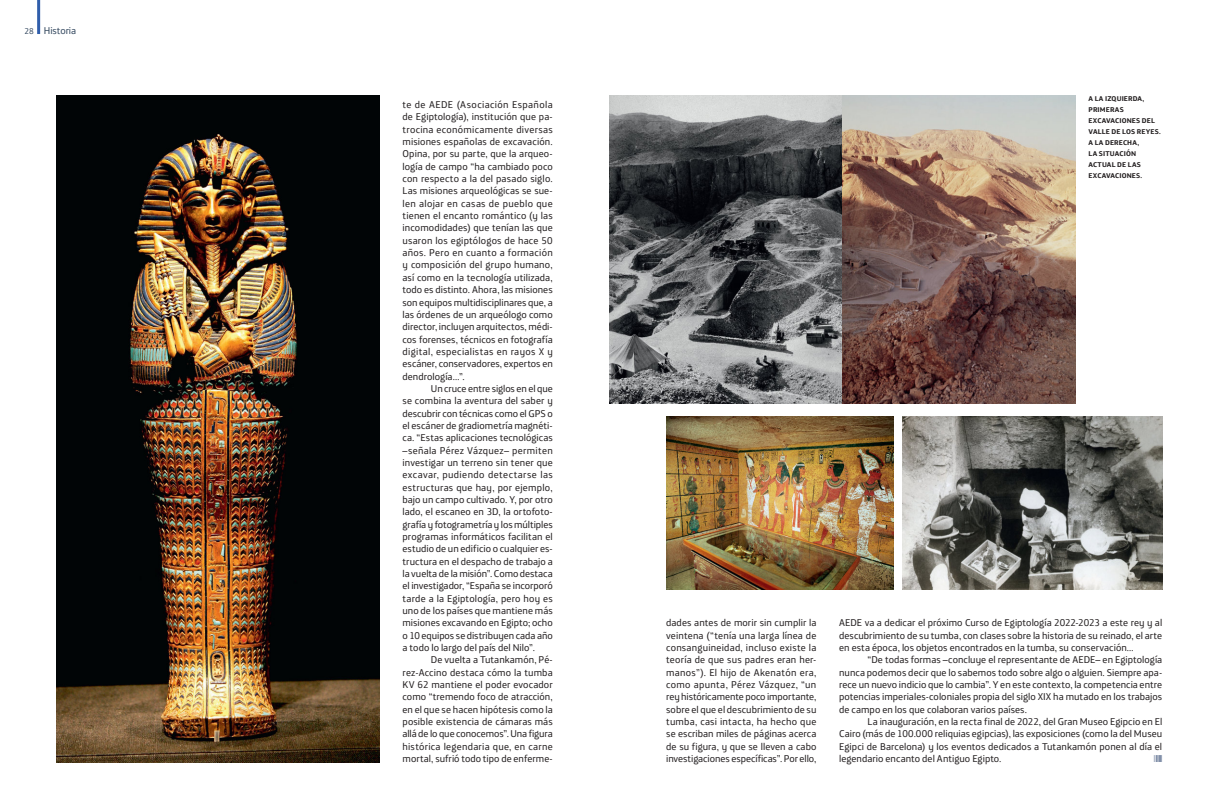
<style>
.page{position:relative;width:1219px;height:808px;background:#fff}
.page>*{position:absolute;margin:0;border:0;box-sizing:border-box;transform-origin:0 0}
.t1{font:10px/12.3px "Telefonica Text";color:#231f20;text-align:justify}
.t2{font:10px "Telefonica Text";letter-spacing:-.01em;color:#33485f}
.t3{font:10px "Zapf Dingbats Std";color:#8290a9}
.t4{font:700 7px/11px "Telefonica Text";letter-spacing:.02em;color:#231f20}
.s1{font-size:8.5px}
</style>
<div class="page">
<hr style="left:37px;top:0;width:3px;height:34px;background:#305eab">
<img style="left:57px;top:96px;width:323px;height:666px">
<img style="left:609px;top:96px;width:467px;height:308px">
<img style="left:666px;top:416px;width:228px;height:173px">
<img style="left:903px;top:416px;width:259px;height:173px">
<p class="t2" style="left:24px;top:22px;width:53px"><span class="s1">28</span> Historia</p>
<p class="t1" style="left:403px;top:97px;width:152px">te de AEDE (Asociación Española de Egiptología), institución que pa&shy;trocina económicamente diversas misiones españolas de excavación.<br>Opina, por su parte, que la arqueo&shy;logía de campo “ha cambiado poco con respecto a la del pasado siglo.<br>Las misiones arqueológicas se sue&shy;len alojar en casas de pueblo que tienen el encanto romántico (y las incomodidades) que tenían las que usaron los egiptólogos de hace 50 años. Pero en cuanto a formación y composición del grupo humano, así como en la tecnología utilizada, todo es distinto. Ahora, las misiones son equipos multidisciplinares que, a las órdenes de un arqueólogo como director, incluyen arquitectos, médi&shy;cos forenses, técnicos en fotografía digital, especialistas en rayos X y escáner, conservadores, expertos en dendrología…”.</p>
<p class="t1" style="left:403px;top:381px;width:152px;text-indent:28px">Un cruce entre siglos en el que se combina la aventura del saber y descubrir con técnicas como el GPS o el escáner de gradiometría magnéti&shy;ca. “Estas aplicaciones tecnológicas –señala Pérez Vázquez– permiten investigar un terreno sin tener que excavar, pudiendo detectarse las estructuras que hay, por ejemplo, bajo un campo cultivado. Y, por otro lado, el escaneo en 3D, la ortofoto&shy;grafía y fotogrametría y los múltiples programas informáticos facilitan el estudio de un edificio o cualquier es&shy;tructura en el despacho de trabajo a la vuelta de la misión”. Como destaca el investigador, “España se incorporó tarde a la Egiptología, pero hoy es uno de los países que mantiene más misiones excavando en Egipto; ocho o 10 equipos se distribuyen cada año a todo lo largo del país del Nilo”.</p>
<p class="t1" style="left:403px;top:653px;width:152px;text-indent:28px">De vuelta a Tutankamón, Pé&shy;rez-Accino destaca cómo la tumba KV 62 mantiene el poder evocador como “tremendo foco de atracción, en el que se hacen hipótesis como la posible existencia de cámaras más allá de lo que conocemos”. Una figura histórica legendaria que, en carne mortal, sufrió todo tipo de enferme-</p>
<p class="t4" style="left:1089px;top:93px;width:74px">A LA IZQUIERDA,<br>PRIMERAS<br>EXCAVACIONES DEL<br>VALLE DE LOS REYES.<br>A LA DERECHA,<br>LA SITUACIÓN<br>ACTUAL DE LAS<br>EXCAVACIONES.</p>
<p class="t1" style="left:666px;top:616px;width:152px">dades antes de morir sin cumplir la veintena (“tenía una larga línea de consanguineidad, incluso existe la teoría de que sus padres eran her&shy;manos”). El hijo de Akenatón era, como apunta, Pérez Vázquez, “un rey históricamente poco importante, sobre el que el descubrimiento de su tumba, casi intacta, ha hecho que se escriban miles de páginas acerca de su figura, y que se lleven a cabo investigaciones específicas”. Por ello,</p>
<p class="t1" style="left:839px;top:616px;width:325px">AEDE va a dedicar el próximo Curso de Egiptología 2022-2023 a este rey y al descubrimiento de su tumba, con clases sobre la historia de su reinado, el arte en esta época, los objetos encontrados en la tumba, su conservación…</p>
<p class="t1" style="left:839px;top:653px;width:325px;text-indent:28px">“De todas formas –concluye el representante de AEDE– en Egiptología nunca podemos decir que lo sabemos todo sobre algo o alguien. Siempre apa&shy;rece un nuevo indicio que lo cambia”. Y en este contexto, la competencia entre potencias imperiales-coloniales propia del siglo XIX ha mutado en los trabajos de campo en los que colaboran varios países.</p>
<p class="t1" style="left:839px;top:714px;width:325px;text-indent:28px">La inauguración, en la recta final de 2022, del Gran Museo Egipcio en El Cairo (más de 100.000 reliquias egipcias), las exposiciones (como la del Museu Egipci de Barcelona) y los eventos dedicados a Tutankamón ponen al día el legendario encanto del Antiguo Egipto.</p>
<p class="t3" style="left:1154px;top:754px;width:10px">❘❙❚</p>
</div>
